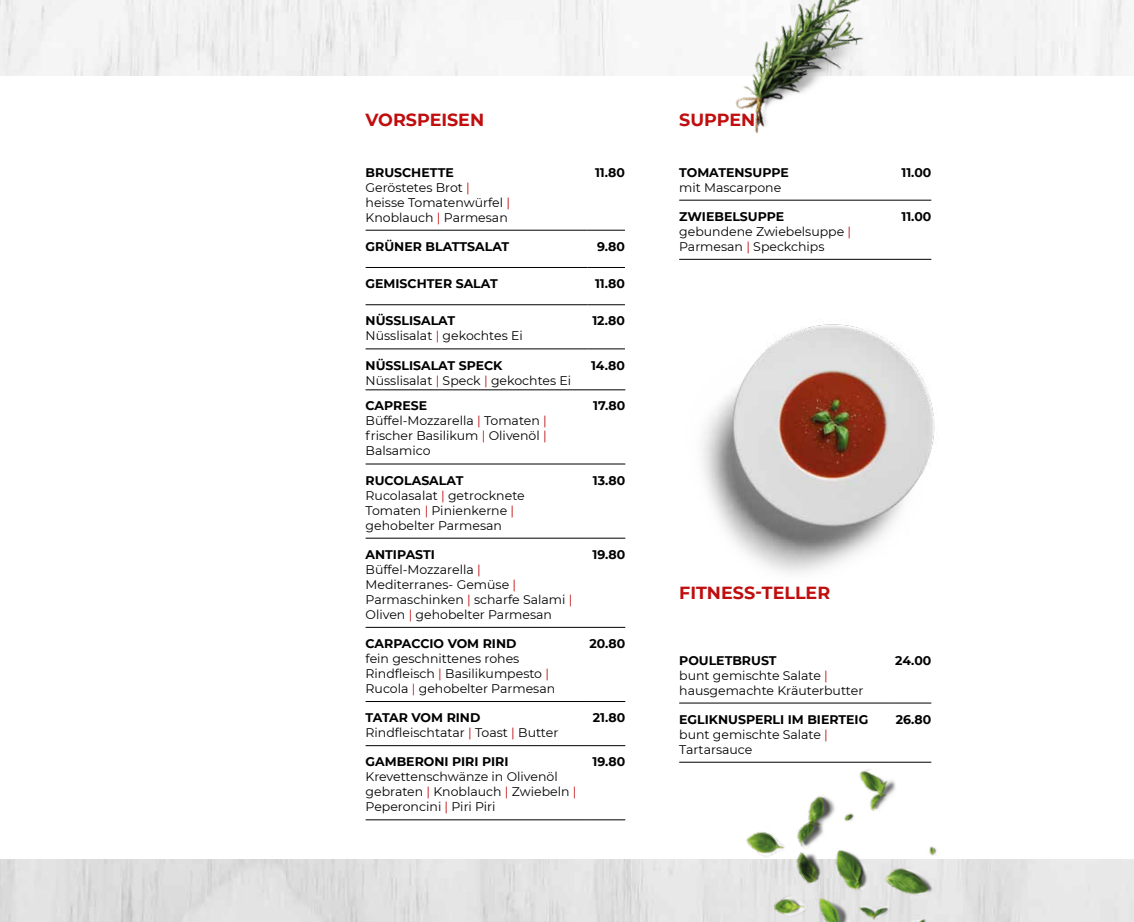
<style>
.page{position:relative;width:1134px;height:922px;background:#fff}
.page>*{position:absolute;margin:0;border:0;box-sizing:border-box;transform-origin:0 0}
.t1{font:700 17.5px "Montserrat";color:#c00d0e}
.t2{font:12.5px/15px "Montserrat";color:#000}
.t3{font:700 12.5px "Montserrat";color:#000}
.s1{font-weight:700}
.s2{color:#c00d0e}
</style>
<div class="page">
<img style="left:0;top:0;width:1134px;height:921px">
<div style="left:0;top:76px;width:1134px;height:782px;background:#fff"></div>
<hr style="left:366px;top:230px;width:222px;height:1px;background:#000">
<hr style="left:588px;top:230px;width:37px;height:1px;background:#000">
<hr style="left:366px;top:267px;width:222px;height:1px;background:#000">
<hr style="left:588px;top:267px;width:37px;height:1px;background:#000">
<hr style="left:366px;top:304px;width:222px;height:1px;background:#000">
<hr style="left:588px;top:304px;width:37px;height:1px;background:#000">
<hr style="left:366px;top:348px;width:222px;height:1px;background:#000">
<hr style="left:588px;top:348px;width:37px;height:1px;background:#000">
<hr style="left:366px;top:389px;width:222px;height:1px;background:#000">
<hr style="left:588px;top:389px;width:37px;height:1px;background:#000">
<hr style="left:366px;top:463px;width:222px;height:1px;background:#000">
<hr style="left:588px;top:463px;width:37px;height:1px;background:#000">
<hr style="left:366px;top:537px;width:222px;height:1px;background:#000">
<hr style="left:588px;top:537px;width:37px;height:1px;background:#000">
<hr style="left:366px;top:627px;width:222px;height:1px;background:#000">
<hr style="left:588px;top:627px;width:37px;height:1px;background:#000">
<hr style="left:366px;top:701px;width:222px;height:1px;background:#000">
<hr style="left:588px;top:701px;width:37px;height:1px;background:#000">
<hr style="left:366px;top:745px;width:222px;height:1px;background:#000">
<hr style="left:588px;top:745px;width:37px;height:1px;background:#000">
<hr style="left:366px;top:819px;width:222px;height:1px;background:#000">
<hr style="left:588px;top:819px;width:37px;height:1px;background:#000">
<hr style="left:679px;top:200px;width:215px;height:1px;background:#000">
<hr style="left:894px;top:200px;width:37px;height:1px;background:#000">
<hr style="left:679px;top:259px;width:215px;height:1px;background:#000">
<hr style="left:894px;top:259px;width:37px;height:1px;background:#000">
<hr style="left:679px;top:702px;width:215px;height:1px;background:#000">
<hr style="left:894px;top:702px;width:37px;height:1px;background:#000">
<hr style="left:679px;top:761px;width:215px;height:1px;background:#000">
<img style="left:702px;top:324px;width:233px;height:249px">
<img style="left:690px;top:0;width:225px;height:133px">
<img style="left:714px;top:761px;width:290px;height:160px">
<h1 class="t1" style="left:366px;top:107px;width:120px">VORSPEISEN</h1>
<h1 class="t1" style="left:679px;top:107px;width:78px">SUPPEN</h1>
<p class="t2" style="left:366px;top:164px;width:146px"><span class="s1">BRUSCHETTE<br></span>Geröstetes Brot <span class="s2">| </span>heisse Tomatenwürfel <span class="s2">|<br></span>Knoblauch <span class="s2">|</span> Parmesan</p>
<p class="t3" style="left:595px;top:163px;width:31px">11.80</p>
<p class="t3" style="left:366px;top:237px;width:145px">GRÜNER BLATTSALAT</p>
<p class="t3" style="left:597px;top:237px;width:29px">9.80</p>
<p class="t3" style="left:366px;top:274px;width:134px">GEMISCHTER SALAT</p>
<p class="t3" style="left:595px;top:274px;width:31px">11.80</p>
<p class="t2" style="left:366px;top:313px;width:159px"><span class="s1">NÜSSLISALAT<br></span>Nüsslisalat <span class="s2">|</span> gekochtes Ei</p>
<p class="t3" style="left:592px;top:312px;width:34px">12.80</p>
<p class="t2" style="left:366px;top:357px;width:207px"><span class="s1">NÜSSLISALAT SPECK<br></span>Nüsslisalat <span class="s2">|</span> Speck <span class="s2">|</span> gekochtes Ei</p>
<p class="t2" style="left:366px;top:398px;width:183px"><span class="s1">CAPRESE<br></span>Büffel-Mozzarella <span class="s2">|</span> Tomaten <span class="s2">| </span>frischer Basilikum <span class="s2">|</span> Olivenöl <span class="s2">|<br></span>Balsamico</p>
<p class="t3" style="left:593px;top:397px;width:34px">17.80</p>
<p class="t2" style="left:366px;top:472px;width:161px"><span class="s1">RUCOLASALAT<br></span>Rucolasalat <span class="s2">|</span> getrocknete<br>Tomaten <span class="s2">|</span> Pinienkerne <span class="s2">| </span>gehobelter Parmesan</p>
<p class="t3" style="left:593px;top:471px;width:34px">13.80</p>
<p class="t2" style="left:366px;top:546px;width:208px"><span class="s1">ANTIPASTI<br></span>Büffel-Mozzarella <span class="s2">|<br></span>Mediterranes- Gemüse <span class="s2">|<br></span>Parmaschinken <span class="s2">|</span> scharfe Salami <span class="s2">|<br></span>Oliven <span class="s2">|</span> gehobelter Parmesan</p>
<p class="t3" style="left:592px;top:545px;width:34px">19.80</p>
<p class="t3" style="left:366px;top:634px;width:152px">CARPACCIO VOM RIND</p>
<p class="t2" style="left:366px;top:650px;width:191px">fein geschnittenes rohes<br>Rindfleisch <span class="s2">|</span> Basilikumpesto <span class="s2">|<br></span>Rucola <span class="s2">|</span> gehobelter Parmesan</p>
<p class="t3" style="left:591px;top:356px;width:35px">14.80</p>
<p class="t3" style="left:589px;top:634px;width:37px">20.80</p>
<p class="t2" style="left:366px;top:709px;width:194px"><span class="s1">TATAR VOM RIND<br></span>Rindfleischtatar <span class="s2">|</span> Toast <span class="s2">|</span> Butter</p>
<p class="t3" style="left:593px;top:708px;width:34px">21.80</p>
<p class="t3" style="left:366px;top:752px;width:144px">GAMBERONI PIRI PIRI</p>
<p class="t2" style="left:366px;top:768px;width:212px">Krevettenschwänze in Olivenöl gebraten <span class="s2">|</span> Knoblauch <span class="s2">|</span> Zwiebeln <span class="s2">|<br></span>Peperoncini <span class="s2">|</span> Piri Piri</p>
<p class="t3" style="left:592px;top:752px;width:34px">19.80</p>
<p class="t3" style="left:679px;top:163px;width:111px">TOMATENSUPPE</p>
<p class="t2" style="left:679px;top:179px;width:104px">mit Mascarpone</p>
<p class="t3" style="left:901px;top:163px;width:31px">11.00</p>
<p class="t2" style="left:679px;top:208px;width:174px"><span class="s1">ZWIEBELSUPPE </span>gebundene Zwiebelsuppe <span class="s2">|<br></span>Parmesan <span class="s2">|</span> Speckchips</p>
<p class="t3" style="left:901px;top:207px;width:31px">11.00</p>
<h1 class="t1" style="left:679px;top:580px;width:153px">FITNESS-TELLER</h1>
<p class="t2" style="left:679px;top:652px;width:186px"><span class="s1">POULETBRUST<br></span>bunt gemischte Salate <span class="s2">| </span>hausgemachte Kräuterbutter</p>
<p class="t3" style="left:895px;top:651px;width:38px">24.00</p>
<p class="t2" style="left:679px;top:711px;width:191px"><span class="s1">EGLIKNUSPERLI IM BIERTEIG </span>bunt gemischte Salate <span class="s2">|<br></span>Tartarsauce</p>
<p class="t3" style="left:896px;top:710px;width:37px">26.80</p>
</div>
